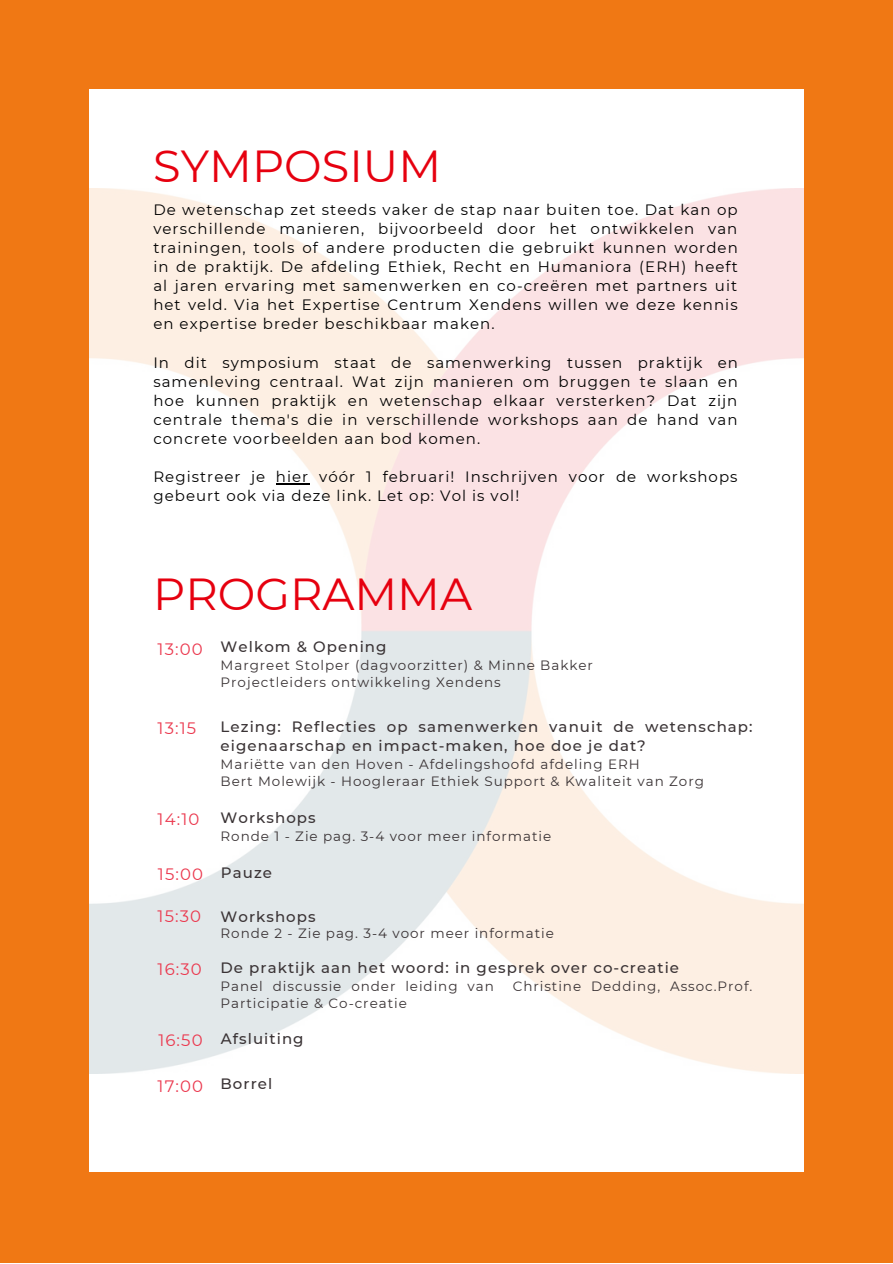
<style>
.page{position:relative;width:893px;height:1264px;background:#fff}
.page>*{position:absolute;margin:0;border:0;box-sizing:border-box;transform-origin:0 0}
.t1{font:44.85px "Montserrat";color:#e6000f}
.t2{font:16.5px "Montserrat";letter-spacing:.07em;color:#eb384e}
.t3{font:15px/19px "Montserrat";letter-spacing:.07em;color:#000;text-align:justify}
.t4{font:500 15px/19px "Montserrat";letter-spacing:.07em;color:#3a3335}
.t5{font:13.5px/16.8px "Montserrat";letter-spacing:.07em;color:#3a3335}
</style>
<div class="page">
<div style="left:0;top:0;width:892px;height:1262px;background:#f07814"></div>
<div style="left:89px;top:89px;width:714px;height:1083px;background:#fff"></div>
<img style="left:89px;top:189px;width:714px;height:884px">
<hr style="left:276px;top:483px;width:33px;height:1px;background:#000">
<h1 class="t1" style="left:153px;top:138px;width:289px">SYMPOSIUM</h1>
<p class="t3" style="left:153px;top:200px;width:586px">De wetenschap zet steeds vaker de stap naar buiten toe. Dat kan op verschillende manieren, bijvoorbeeld door het ontwikkelen van trainingen, tools of andere producten die gebruikt kunnen worden in de praktijk. De afdeling Ethiek, Recht en Humaniora (ERH) heeft al jaren ervaring met samenwerken en co-creëren met partners uit het veld. Via het Expertise Centrum Xendens willen we deze kennis en expertise breder beschikbaar maken.</p>
<p class="t3" style="left:153px;top:353px;width:586px">In dit symposium staat de samenwerking tussen praktijk en samenleving centraal. Wat zijn manieren om bruggen te slaan en hoe kunnen praktijk en wetenschap elkaar versterken? Dat zijn centrale thema's die in verschillende workshops aan de hand van concrete voorbeelden aan bod komen.</p>
<p class="t3" style="left:153px;top:467px;width:585px">Registreer je hier vóór 1 februari! Inschrijven voor de workshops gebeurt ook via deze link. Let op: Vol is vol!</p>
<h1 class="t1" style="left:153px;top:566px;width:320px">PROGRAMMA</h1>
<p class="t4" style="left:221px;top:637px;width:167px">Welkom &amp; Opening</p>
<p class="t5" style="left:221px;top:657px;width:374px">Margreet Stolper (dagvoorzitter) &amp; Minne Bakker<br>Projectleiders ontwikkeling Xendens</p>
<p class="t2" style="left:158px;top:638px;width:47px">13:00</p>
<p class="t2" style="left:158px;top:718px;width:40px">13:15</p>
<p class="t4" style="left:221px;top:717px;width:533px">Lezing: Reflecties op samenwerken vanuit de wetenschap: eigenaarschap en impact-maken, hoe doe je dat?</p>
<p class="t5" style="left:221px;top:755px;width:485px">Mariëtte van den Hoven - Afdelingshoofd afdeling ERH<br>Bert Molewijk - Hoogleraar Ethiek Support &amp; Kwaliteit van Zorg</p>
<p class="t4" style="left:220px;top:808px;width:97px">Workshops</p>
<p class="t5" style="left:220px;top:828px;width:332px">Ronde 1 - Zie pag. 3-4 voor meer informatie</p>
<p class="t4" style="left:221px;top:863px;width:53px">Pauze</p>
<p class="t4" style="left:220px;top:906px;width:97px">Workshops</p>
<p class="t5" style="left:220px;top:924px;width:335px">Ronde 2 - Zie pag. 3-4 voor meer informatie</p>
<p class="t4" style="left:220px;top:957px;width:460px">De praktijk aan het woord: in gesprek over co-creatie</p>
<p class="t5" style="left:220px;top:977px;width:275px">Panel discussie onder leiding van</p>
<p class="t5" style="left:512px;top:977px;width:241px">Christine Dedding, Assoc.Prof.</p>
<p class="t5" style="left:220px;top:994px;width:188px">Participatie &amp; Co-creatie</p>
<p class="t4" style="left:221px;top:1029px;width:84px">Afsluiting</p>
<p class="t4" style="left:220px;top:1074px;width:53px">Borrel</p>
<p class="t2" style="left:157px;top:809px;width:43px">14:10</p>
<p class="t2" style="left:158px;top:864px;width:47px">15:00</p>
<p class="t2" style="left:157px;top:906px;width:45px">15:30</p>
<p class="t2" style="left:157px;top:959px;width:46px">16:30</p>
<p class="t2" style="left:158px;top:1030px;width:46px">16:50</p>
<p class="t2" style="left:157px;top:1075px;width:47px">17:00</p>
</div>
